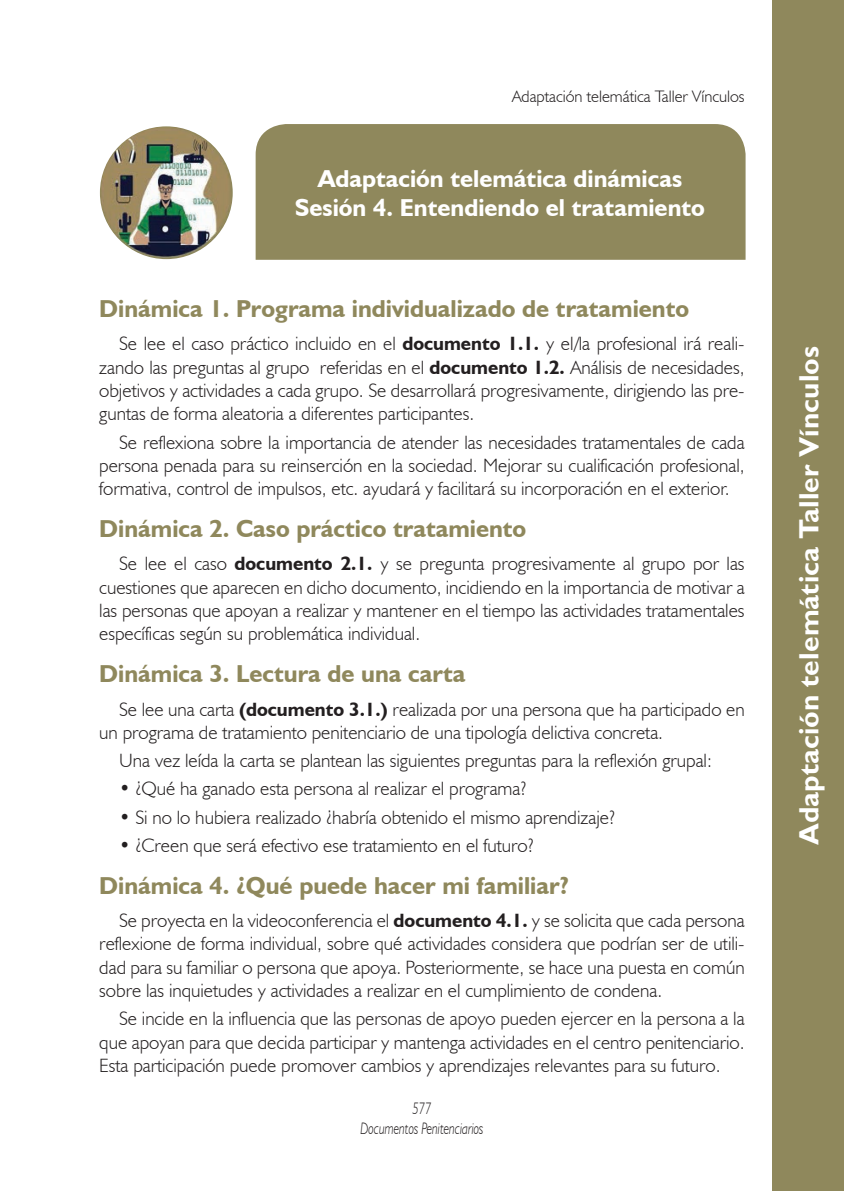
<style>
.page{position:relative;width:844px;height:1191px;background:#fff}
.page>*{position:absolute;margin:0;border:0;box-sizing:border-box;transform-origin:0 0}
.t1{font:700 28px "Gill Sans MT Pro";color:#fff}
.t2{font:700 24.5px "Humanist 521 BT";color:#8f885c}
.t3{font:700 24.5px "Humanist 521 BT";color:#fff}
.t4{font:300 19.25px/23.3px "Humanist 521 BT";color:#231f20;text-align:justify}
.t5{font:300 16.62px "Humanist 521 BT";color:#231f20}
.t6{font:italic 300 16.62px/19.9px "Humanist 521 BT";color:#231f20;text-align:center;scale:.75 1}
.s1{font-weight:700}
</style>
<div class="page">
<div style="left:771px;top:0;width:72px;height:1191px;background:#8f885c"></div>
<img style="left:100px;top:126px;width:133px;height:133px;border-radius:66px">
<div style="left:255px;top:124px;width:491px;height:136px;background:#8f885c"></div>
<p class="t5" style="left:512px;top:86px;width:234px">Adaptación telemática Taller Vínculos</p>
<h2 class="t3" style="left:317px;top:163px;width:366px">Adaptación telemática dinámicas</h2>
<h2 class="t3" style="left:295px;top:192px;width:411px">Sesión 4. Entendiendo el tratamiento</h2>
<h2 class="t2" style="left:99px;top:294px;width:591px">Dinámica 1. Programa individualizado de tratamiento</h2>
<p class="t4" style="left:99px;top:332px;width:646px;text-indent:20px">Se lee el caso práctico incluido en el <span class="s1">documento 1.1.</span> y el/la profesional irá reali&shy;zando las preguntas al grupo referidas en el <span class="s1">documento 1.2.</span> Análisis de necesidades, objetivos y actividades a cada grupo. Se desarrollará progresivamente, dirigiendo las pre&shy;guntas de forma aleatoria a diferentes participantes.</p>
<p class="t4" style="left:99px;top:430px;width:646px;text-indent:20px">Se reflexiona sobre la importancia de atender las necesidades tratamentales de cada persona penada para su reinserción en la sociedad. Mejorar su cualificación profesional, formativa, control de impulsos, etc. ayudará y facilitará su incorporación en el exterior.</p>
<h2 class="t2" style="left:99px;top:513px;width:428px">Dinámica 2. Caso práctico tratamiento</h2>
<p class="t4" style="left:99px;top:552px;width:646px;text-indent:20px">Se lee el caso <span class="s1">documento 2.1.</span> y se pregunta progresivamente al grupo por las cuestiones que aparecen en dicho documento, incidiendo en la importancia de motivar a las personas que apoyan a realizar y mantener en el tiempo las actividades tratamentales específicas según su problemática individual.</p>
<h2 class="t2" style="left:99px;top:659px;width:367px">Dinámica 3. Lectura de una carta</h2>
<p class="t4" style="left:99px;top:697px;width:646px;text-indent:20px">Se lee una carta <span class="s1">(documento 3.1.)</span> realizada por una persona que ha participado en un programa de tratamiento penitenciario de una tipología delictiva concreta.</p>
<p class="t4" style="left:119px;top:748px;width:594px">Una vez leída la carta se plantean las siguientes preguntas para la reflexión grupal:</p>
<p class="t4" style="left:119px;top:777px;width:409px">• ¿Qué ha ganado esta persona al realizar el programa?</p>
<p class="t4" style="left:119px;top:805px;width:497px">• Si no lo hubiera realizado ¿habría obtenido el mismo aprendizaje?</p>
<p class="t4" style="left:119px;top:833px;width:416px">• ¿Creen que será efectivo ese tratamiento en el futuro?</p>
<h2 class="t2" style="left:99px;top:870px;width:471px">Dinámica 4. ¿Qué puede hacer mi familiar?</h2>
<p class="t4" style="left:99px;top:908px;width:646px;text-indent:20px">Se proyecta en la videoconferencia el <span class="s1">documento 4.1.</span> y se solicita que cada persona reflexione de forma individual, sobre qué actividades considera que podrían ser de utili&shy;dad para su familiar o persona que apoya. Posteriormente, se hace una puesta en común sobre las inquietudes y actividades a realizar en el cumplimiento de condena.</p>
<p class="t4" style="left:99px;top:1006px;width:646px;text-indent:20px">Se incide en la influencia que las personas de apoyo pueden ejercer en la persona a la que apoyan para que decida participar y mantenga actividades en el centro penitenciario.<br>Esta participación puede promover cambios y aprendizajes relevantes para su futuro.</p>
<p class="t6" style="left:360px;top:1098px;width:165px">577<br>Documentos Penitenciarios</p>
<h1 class="t1" style="left:791px;top:844px;width:500px;rotate:-90deg">Adaptación telemática Taller Vínculos</h1>
</div>
